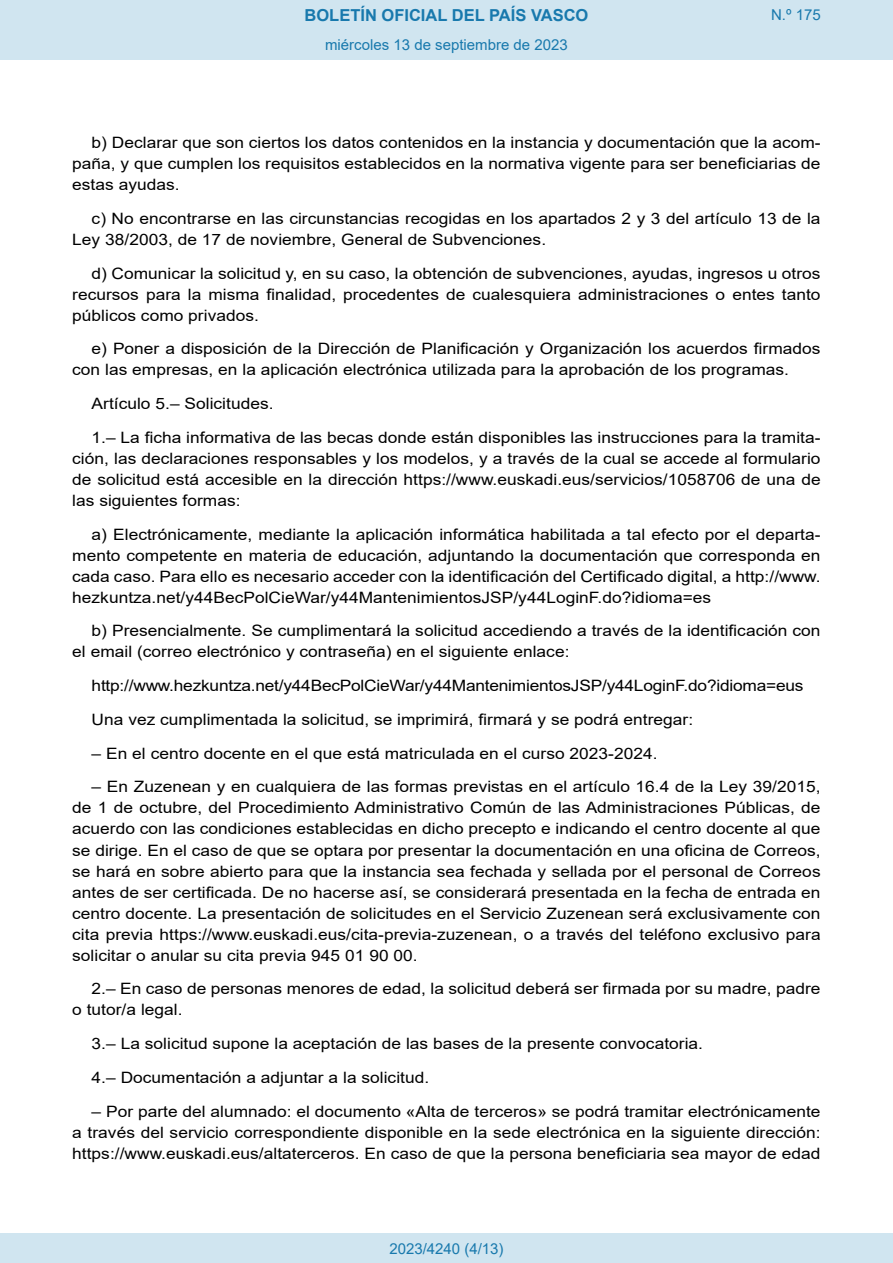
<style>
.page{position:relative;width:893px;height:1263px;background:#fff}
.page>*{position:absolute;margin:0;border:0;box-sizing:border-box;transform-origin:0 0}
.t1{font:700 16.5px "Arial";color:#1879ad}
.BOPVDetalle{font:15.6px/21px "Arial";color:#000;text-align:justify;scale:1.11 1}
.Paginacion_Centro{font:15px "Arial";color:#1879ad}
</style>
<div class="page">
<div style="left:0;top:0;width:893px;height:60px;background:#d0e5f0"></div>
<div style="left:0;top:1233px;width:893px;height:30px;background:#d0e5f0"></div>
<p class="t1" style="left:305px;top:3px;width:285px">BOLETÍN OFICIAL DEL PAÍS VASCO</p>
<p class="Paginacion_Centro" style="left:325px;top:35px;width:244px">miércoles 13 de septiembre de 2023</p>
<p class="Paginacion_Centro" style="left:771px;top:5px;width:51px">N.º 175</p>
<p class="BOPVDetalle" style="left:72px;top:132px;width:676px;text-indent:19px">b) Declarar que son ciertos los datos contenidos en la instancia y documentación que la acom&shy;paña, y que cumplen los requisitos establecidos en la normativa vigente para ser beneficiarias de estas ayudas.</p>
<p class="BOPVDetalle" style="left:72px;top:208px;width:676px;text-indent:19px">c) No encontrarse en las circunstancias recogidas en los apartados 2 y 3 del artículo 13 de la<br>Ley 38/2003, de 17 de noviembre, General de Subvenciones.</p>
<p class="BOPVDetalle" style="left:72px;top:263px;width:676px;text-indent:19px">d) Comunicar la solicitud y, en su caso, la obtención de subvenciones, ayudas, ingresos u otros recursos para la misma finalidad, procedentes de cualesquiera administraciones o entes tanto públicos como privados.</p>
<p class="BOPVDetalle" style="left:72px;top:338px;width:676px;text-indent:19px">e) Poner a disposición de la Dirección de Planificación y Organización los acuerdos firmados con las empresas, en la aplicación electrónica utilizada para la aprobación de los programas.</p>
<p class="BOPVDetalle" style="left:92px;top:393px;width:165px">Artículo 5.– Solicitudes.</p>
<p class="BOPVDetalle" style="left:72px;top:427px;width:676px;text-indent:19px">1.– La ficha informativa de las becas donde están disponibles las instrucciones para la tramita&shy;ción, las declaraciones responsables y los modelos, y a través de la cual se accede al formulario de solicitud está accesible en la dirección https://www.euskadi.eus/servicios/1058706 de una de las siguientes formas:</p>
<p class="BOPVDetalle" style="left:72px;top:524px;width:676px;text-indent:19px">a) Electrónicamente, mediante la aplicación informática habilitada a tal efecto por el departa&shy;mento competente en materia de educación, adjuntando la documentación que corresponda en cada caso. Para ello es necesario acceder con la identificación del Certificado digital, a http://www. hezkuntza.net/y44BecPolCieWar/y44MantenimientosJSP/y44LoginF.do?idioma=es</p>
<p class="BOPVDetalle" style="left:72px;top:620px;width:676px;text-indent:19px">b) Presencialmente. Se cumplimentará la solicitud accediendo a través de la identificación con el email (correo electrónico y contraseña) en el siguiente enlace:</p>
<p class="BOPVDetalle" style="left:92px;top:675px;width:643px">http://www.hezkuntza.net/y44BecPolCieWar/y44MantenimientosJSP/y44LoginF.do?idioma=eus</p>
<p class="BOPVDetalle" style="left:92px;top:709px;width:543px">Una vez cumplimentada la solicitud, se imprimirá, firmará y se podrá entregar:</p>
<p class="BOPVDetalle" style="left:92px;top:743px;width:511px">– En el centro docente en el que está matriculada en el curso 2023-2024.</p>
<p class="BOPVDetalle" style="left:72px;top:776px;width:676px;text-indent:19px">– En Zuzenean y en cualquiera de las formas previstas en el artículo 16.4 de la Ley 39/2015, de 1 de octubre, del Procedimiento Administrativo Común de las Administraciones Públicas, de acuerdo con las condiciones establecidas en dicho precepto e indicando el centro docente al que se dirige. En el caso de que se optara por presentar la documentación en una oficina de Correos, se hará en sobre abierto para que la instancia sea fechada y sellada por el personal de Correos antes de ser certificada. De no hacerse así, se considerará presentada en la fecha de entrada en centro docente. La presentación de solicitudes en el Servicio Zuzenean será exclusivamente con cita previa https://www.euskadi.eus/cita-previa-zuzenean, o a través del teléfono exclusivo para solicitar o anular su cita previa 945 01 90 00.</p>
<p class="BOPVDetalle" style="left:72px;top:978px;width:676px;text-indent:19px">2.– En caso de personas menores de edad, la solicitud deberá ser firmada por su madre, padre o tutor/a legal.</p>
<p class="BOPVDetalle" style="left:92px;top:1033px;width:552px">3.– La solicitud supone la aceptación de las bases de la presente convocatoria.</p>
<p class="BOPVDetalle" style="left:92px;top:1067px;width:306px">4.– Documentación a adjuntar a la solicitud.</p>
<p class="BOPVDetalle" style="left:72px;top:1100px;width:676px;text-indent:19px">– Por parte del alumnado: el documento «Alta de terceros» se podrá tramitar electrónicamente a través del servicio correspondiente disponible en la sede electrónica en la siguiente dirección: https://www.euskadi.eus/altaterceros. En caso de que la persona beneficiaria sea mayor de edad</p>
<p class="Paginacion_Centro" style="left:389px;top:1238px;width:116px">2023/4240 (4/13)</p>
</div>
